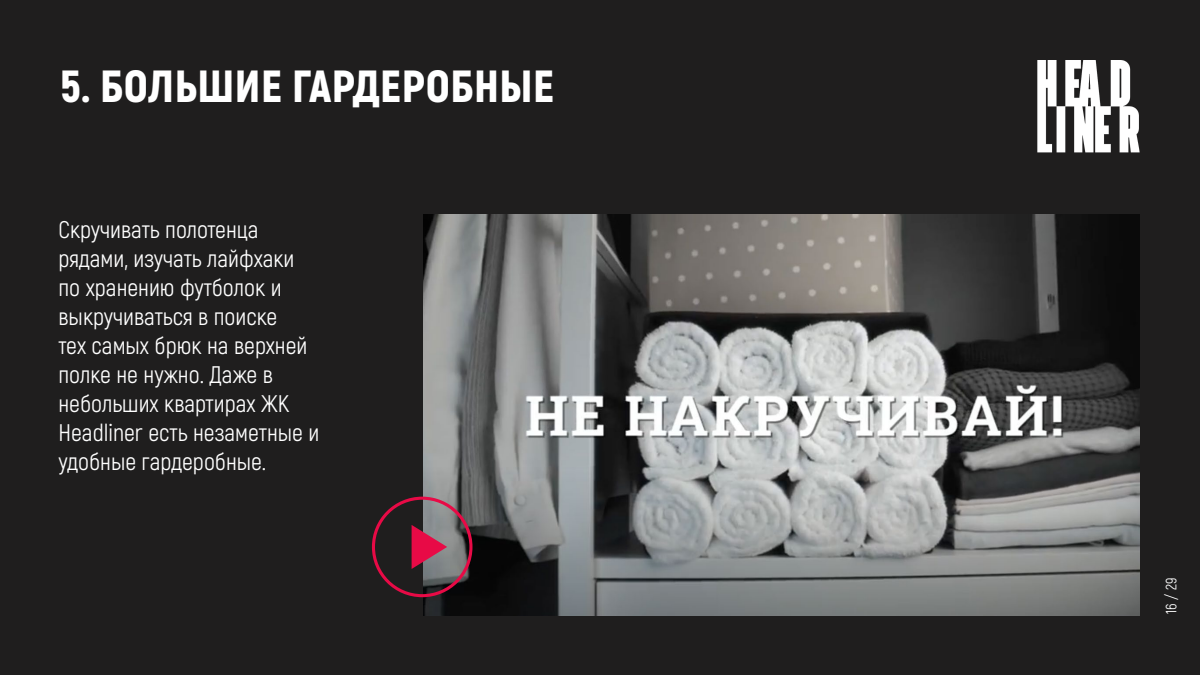
<style>
.page{position:relative;width:1200px;height:675px;background:#1f1e1e}
.page>*{position:absolute;margin:0;border:0;box-sizing:border-box;transform-origin:0 0}
.t1{font:900 45px "Akrobat";letter-spacing:.01em;color:#fff}
.t2{font:24px/29px "Akrobat";color:#fff}
.t3{font:15px "Akrobat";color:#fff}
</style>
<div class="page">
<img style="left:423px;top:215px;width:717px;height:400px">
<div style="left:372px;top:497px;width:100px;height:100px;border:3px solid #e80a46;border-radius:50%"></div>
<svg style="left:412px;top:525px;width:35px;height:44px"></svg>
<img style="left:1038px;top:61px;width:102px;height:91px">
<h1 class="t1" style="left:60px;top:57px;width:496px">5. БОЛЬШИЕ ГАРДЕРОБНЫЕ</h1>
<p class="t2" style="left:58px;top:216px;width:262px">Скручивать полотенца рядами, изучать лайфхаки по хранению футболок и выкручиваться в поиске<br>тех самых брюк на верхней полке не нужно. Даже в небольших квартирах ЖК<br>Headliner есть незаметные и удобные гардеробные.</p>
<p class="t3" style="left:1162px;top:614px;width:38px;rotate:-90deg">16 / 29</p>
</div>
